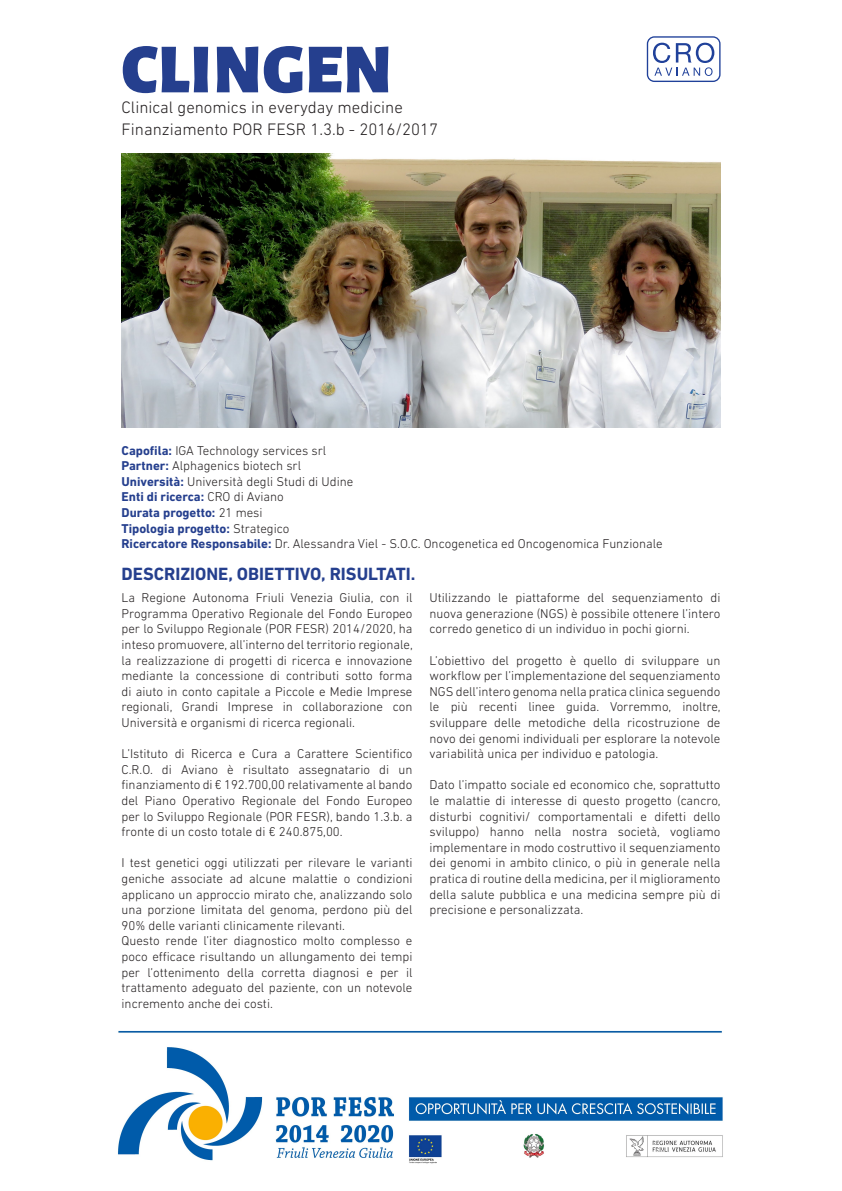
<style>
.page{position:relative;width:842px;height:1191px;background:#fff}
.page>*{position:absolute;margin:0;border:0;box-sizing:border-box;transform-origin:0 0}
.t1{font:900 70.4px "Alegreya Sans";color:#253f8e}
.t2{font:700 18px "DIN Next LT Pro";color:#253f8e}
.t3{font:300 16.9px "DIN Next LT Pro";color:#231f20}
.t4{font:300 13px/15.6px "DIN Next LT Pro";color:#231f20;text-align:justify}
.t5{font:700 13px "DIN Next LT Pro";color:#253f8e}
.s1{font-weight:700;color:#253f8e}
.s2{font-weight:300;color:#231f20}
</style>
<div class="page">
<img style="left:122px;top:153px;width:598px;height:274px">
<img style="left:117px;top:1030px;width:606px;height:134px">
<svg style="left:647px;top:36px;width:73px;height:46px"></svg>
<div style="left:648px;top:38px;width:71px;height:43px;background:#fff;border-radius:6px"></div>
<svg style="left:653px;top:43px;width:61px;height:33px"></svg>
<p class="t1" style="left:122px;top:14px;width:273px">CLINGEN</p>
<p class="t3" style="left:122px;top:97px;width:283px">Clinical genomics in everyday medicine</p>
<p class="t3" style="left:122px;top:119px;width:318px">Finanziamento POR FESR 1.3.b - 2016/2017</p>
<p class="t4" style="left:122px;top:442px;width:206px"><span class="s1">Capofila:</span> IGA Technology services srl</p>
<p class="t4" style="left:122px;top:458px;width:181px"><span class="s1">Partner:</span> Alphagenics biotech srl</p>
<p class="t4" style="left:122px;top:473px;width:233px"><span class="s1">Università:</span> Università degli Studi di Udine</p>
<p class="t5" style="left:122px;top:489px;width:164px">Enti di ricerca: <span class="s2">CRO di Aviano</span></p>
<p class="t5" style="left:122px;top:505px;width:143px">Durata progetto: <span class="s2">21 mesi</span></p>
<p class="t5" style="left:122px;top:520px;width:169px">Tipologia progetto: <span class="s2">Strategico</span></p>
<p class="t4" style="left:122px;top:536px;width:543px"><span class="s1">Ricercatore Responsabile:</span> Dr. Alessandra Viel - S.O.C. Oncogenetica ed Oncogenomica Funzionale</p>
<p class="t2" style="left:122px;top:563px;width:295px">DESCRIZIONE, OBIETTIVO, RISULTATI.</p>
<p class="t4" style="left:122px;top:590px;width:293px">La Regione Autonoma Friuli Venezia Giulia, con il Programma Operativo Regionale del Fondo Europeo per lo Sviluppo Regionale (POR FESR) 2014/2020, ha inteso promuovere, all’interno del territorio regionale, la realizzazione di progetti di ricerca e innovazione mediante la concessione di contributi sotto forma di aiuto in conto capitale a Piccole e Medie Imprese regionali, Grandi Imprese in collaborazione con Università e organismi di ricerca regionali.</p>
<p class="t4" style="left:122px;top:746px;width:292px">L’Istituto di Ricerca e Cura a Carattere Scientifico C.R.O. di Aviano è risultato assegnatario di un finanziamento di € 192.700,00 relativamente al bando del Piano Operativo Regionale del Fondo Europeo per lo Sviluppo Regionale (POR FESR), bando 1.3.b. a fronte di un costo totale di € 240.875,00.</p>
<p class="t4" style="left:122px;top:855px;width:292px">I test genetici oggi utilizzati per rilevare le varianti geniche associate ad alcune malattie o condizioni applicano un approccio mirato che, analizzando solo una porzione limitata del genoma, perdono più del 90% delle varianti clinicamente rilevanti.</p>
<p class="t4" style="left:122px;top:933px;width:292px">Questo rende l’iter diagnostico molto complesso e poco efficace risultando un allungamento dei tempi per l’ottenimento della corretta diagnosi e per il trattamento adeguato del paziente, con un notevole incremento anche dei costi.</p>
<p class="t4" style="left:429px;top:590px;width:292px">Utilizzando le piattaforme del sequenziamento di nuova generazione (NGS) è possibile ottenere l’intero corredo genetico di un individuo in pochi giorni.</p>
<p class="t4" style="left:429px;top:652px;width:293px">L’obiettivo del progetto è quello di sviluppare un workflow per l’implementazione del sequenziamento NGS dell’intero genoma nella pratica clinica seguendo le più recenti linee guida. Vorremmo, inoltre, sviluppare delle metodiche della ricostruzione de novo dei genomi individuali per esplorare la notevole variabilità unica per individuo e patologia.</p>
<p class="t4" style="left:429px;top:777px;width:293px">Dato l’impatto sociale ed economico che, soprattutto le malattie di interesse di questo progetto (cancro, disturbi cognitivi/ comportamentali e difetti dello sviluppo) hanno nella nostra società, vogliamo implementare in modo costruttivo il sequenziamento dei genomi in ambito clinico, o più in generale nella pratica di routine della medicina, per il miglioramento della salute pubblica e una medicina sempre più di precisione e personalizzata.</p>
</div>
